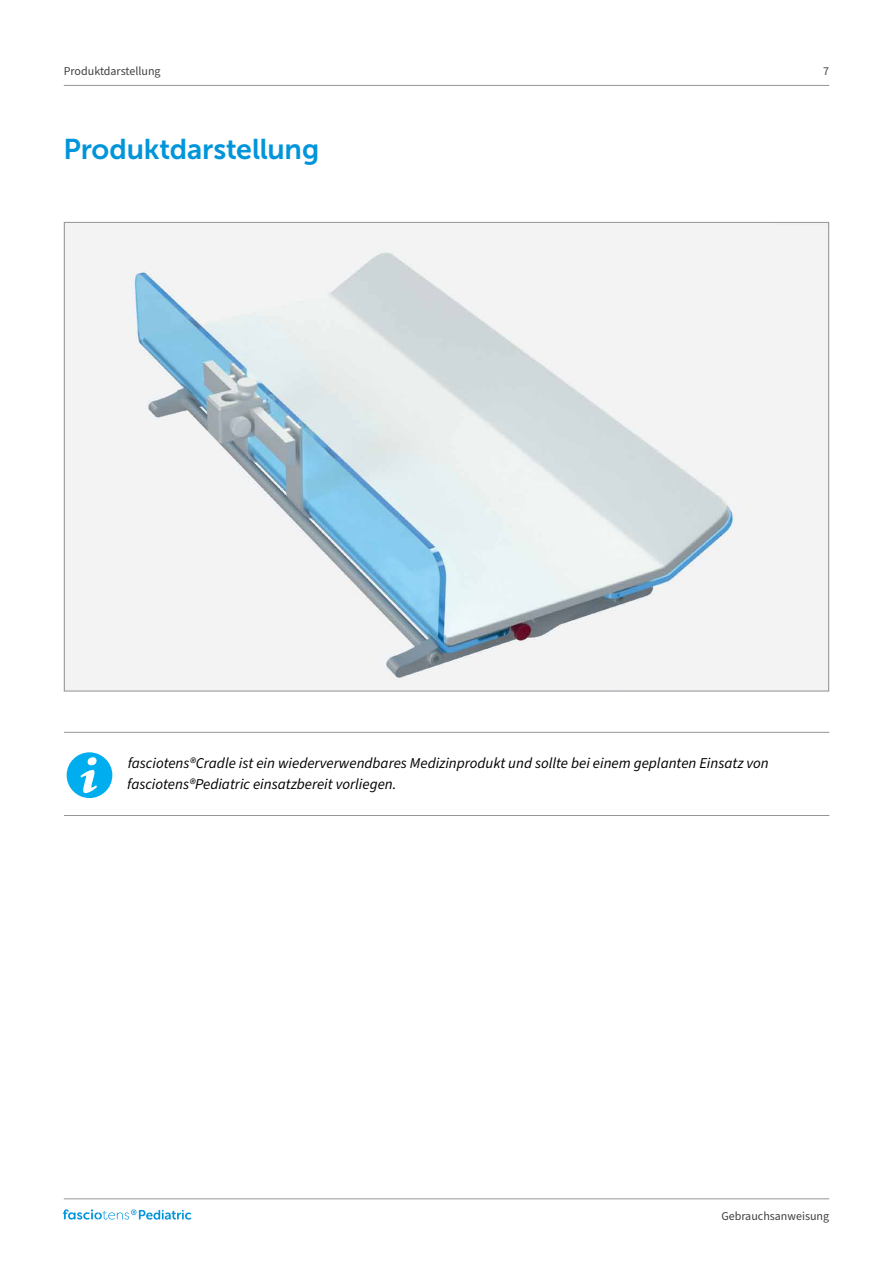
<style>
.page{position:relative;width:893px;height:1263px;background:#fff}
.page>*{position:absolute;margin:0;border:0;box-sizing:border-box;transform-origin:0 0}
.t1{font:28.5px "Museo Sans 700";letter-spacing:-.005em;color:#0095da}
.t2{font:italic 15px/21px "Source Sans Pro";color:#000}
.t3{font:12px "Source Sans Pro";color:#414042}
</style>
<div class="page">
<hr style="left:64px;top:85px;width:765px;height:1px;background:#939598">
<hr style="left:64px;top:1198px;width:765px;height:1px;background:#939598">
<svg style="left:63px;top:1209px;width:128px;height:11px"></svg>
<img style="left:66px;top:224px;width:761px;height:465px">
<hr style="left:64px;top:815px;width:765px;height:1px;background:#939598">
<hr style="left:64px;top:732px;width:765px;height:1px;background:#939598">
<div style="left:67px;top:752px;width:45px;height:46px;background:#00aeef;border-radius:50%"></div>
<div style="left:88px;top:757px;width:9px;height:8px;background:#fff;border-radius:4px"></div>
<svg style="left:80px;top:770px;width:17px;height:23px"></svg>
<p class="t3" style="left:64px;top:63px;width:98px">Produktdarstellung</p>
<h1 class="t1" style="left:64px;top:133px;width:257px">Produktdarstellung</h1>
<p class="t3" style="left:823px;top:63px;width:7px">7</p>
<p class="t2" style="left:127px;top:753px;width:643px">fasciotens®Cradle ist ein wiederverwendbares Medizinprodukt und sollte bei einem geplanten Einsatz von fasciotens®Pediatric einsatzbereit vorliegen.</p>
<p class="t3" style="left:721px;top:1208px;width:109px">Gebrauchsanweisung</p>
</div>
